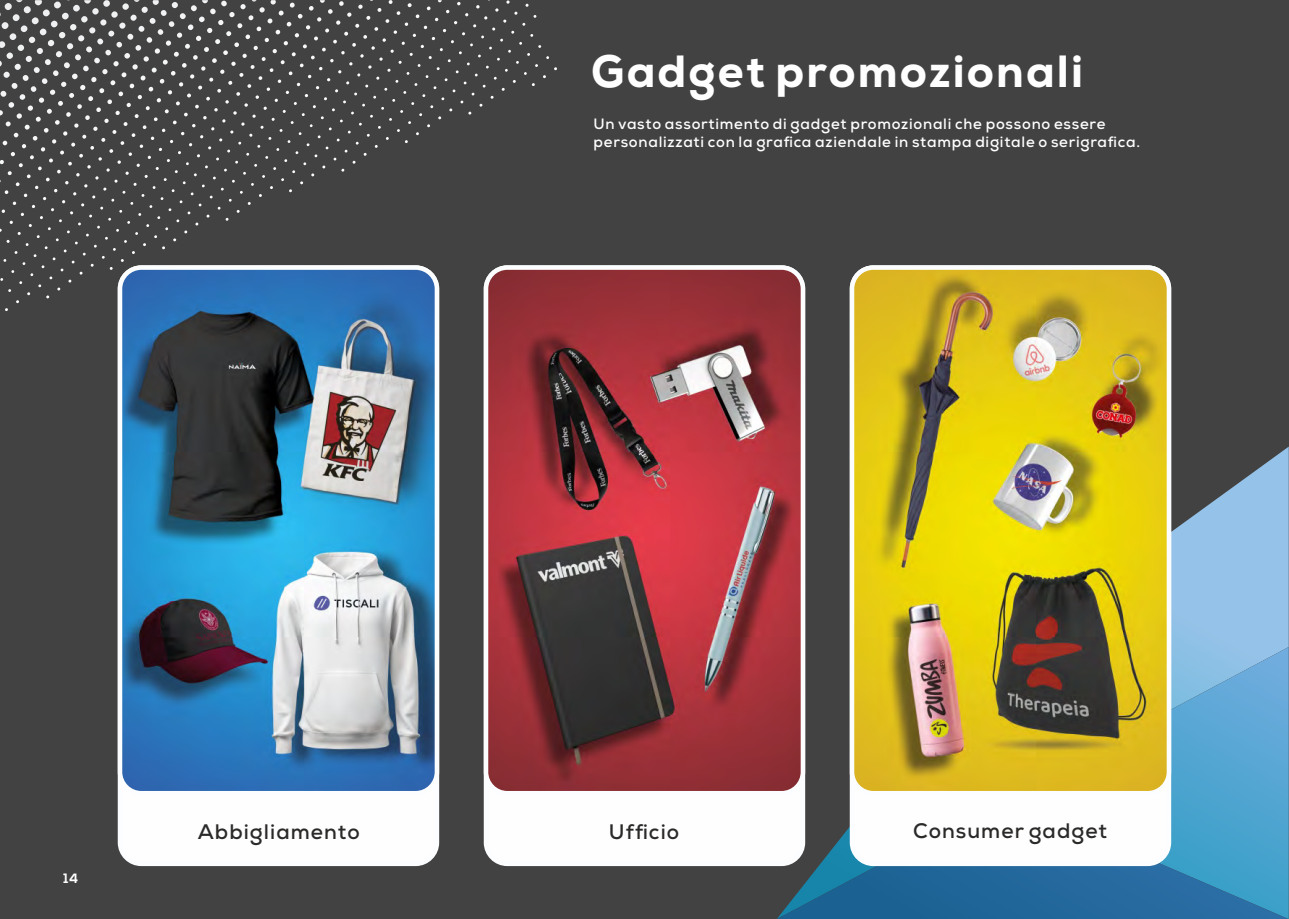
<style>
.page{position:relative;width:1289px;height:919px;background:#fff}
.page>*{position:absolute;margin:0;border:0;box-sizing:border-box;transform-origin:0 0}
.t1{font:800 45px "Nexa";letter-spacing:.045em;color:#fefefe}
.t2{font:700 21px "Nexa";letter-spacing:.05em;color:#2b2a29}
.t3{font:700 15px/18px "Nexa";letter-spacing:.05em;color:#fefefe}
.t4{font:700 13.5px "Nexa";color:#fefefe}
</style>
<div class="page">
<div style="left:0;top:0;width:1288px;height:918px;background:#434242"></div>
<svg style="left:0;top:148px;width:367px;height:163px"></svg>
<svg style="left:0;top:0;width:557px;height:144px"></svg>
<img style="left:0;top:272px;width:81px;height:39px">
<img style="left:3px;top:139px;width:375px;height:9px">
<img style="left:3px;top:69px;width:543px;height:9px">
<img style="left:0;top:6px;width:517px;height:11px">
<svg style="left:1171px;top:446px;width:117px;height:201px"></svg>
<svg style="left:1171px;top:647px;width:117px;height:150px;background:#65acd8"></svg>
<svg style="left:776px;top:797px;width:512px;height:121px;background:#2f77a1"></svg>
<div style="left:118px;top:265px;width:321px;height:601px;background:#fefefe;border:4px solid #fcfdfe;border-radius:21px"></div>
<div style="left:484px;top:265px;width:321px;height:601px;background:#fefefe;border:4px solid #fcfdfe;border-radius:21px"></div>
<div style="left:849px;top:265px;width:322px;height:601px;background:#fefefe;border:4px solid #fcfdfe;border-radius:21px"></div>
<img style="left:852px;top:267px;width:316px;height:526px;border-radius:21px">
<div style="left:849px;top:265px;width:322px;height:530px;border:4px solid #fcfdfe;border-radius:21px"></div>
<img style="left:486px;top:267px;width:317px;height:526px;border-radius:21px">
<div style="left:484px;top:265px;width:321px;height:530px;border:4px solid #fcfdfe;border-radius:21px"></div>
<img style="left:120px;top:267px;width:317px;height:526px;border-radius:21px">
<div style="left:118px;top:265px;width:321px;height:530px;border:4px solid #fcfdfe;border-radius:21px"></div>
<h1 class="t1" style="left:591px;top:55px;width:493px">Gadget promozionali</h1>
<p class="t3" style="left:593px;top:117px;width:548px">Un vasto assortimento di gadget promozionali che possono essere personalizzati con la grafica aziendale in stampa digitale o serigrafica.</p>
<p class="t4" style="left:63px;top:873px;width:16px">14</p>
<h2 class="t2" style="left:198px;top:823px;width:163px">Abbigliamento</h2>
<h2 class="t2" style="left:609px;top:823px;width:72px">Ufficio</h2>
<h2 class="t2" style="left:913px;top:823px;width:195px">Consumer gadget</h2>
</div>
